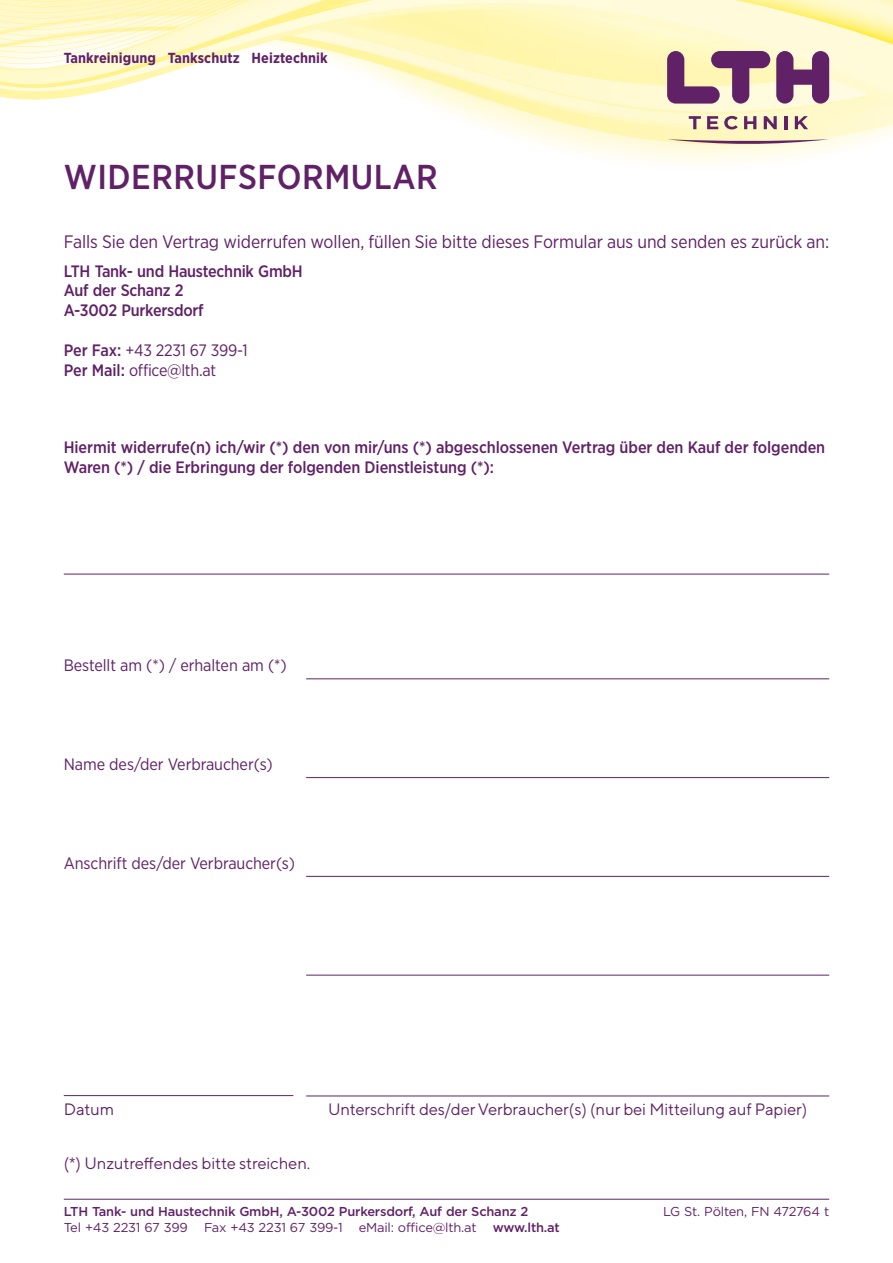
<style>
.page{position:relative;width:893px;height:1263px;background:#fff}
.page>*{position:absolute;margin:0;border:0;box-sizing:border-box;transform-origin:0 0}
.t1{font:500 34.5px "Gotham Narrow";letter-spacing:.015em;color:#602167}
.t2{font:18px "Gotham Narrow";letter-spacing:-.005em;color:#602167}
.t3{font:500 16.5px/19.8px "Gotham Narrow";letter-spacing:-.005em;color:#602167}
.t4{font:16.5px/19.8px "Gotham Narrow";letter-spacing:-.005em;color:#602167}
.t5{font:16.5px "TT Norms Pro";letter-spacing:-.005em;color:#602167}
.t6{font:700 14.55px "Gotham Narrow";letter-spacing:.005em;color:#602167}
.t7{font:500 12.9px/16.5px "Gotham";letter-spacing:-.015em;color:#602167}
.t8{font:12.9px "Gotham";letter-spacing:-.02em;color:#602167}
.s1{font-weight:500}
.s2{font-weight:400}
</style>
<div class="page">
<svg style="left:452px;top:112px;width:441px;height:52px"></svg>
<svg style="left:433px;top:104px;width:460px;height:8px;background:#fff9ce"></svg>
<svg style="left:667px;top:139px;width:162px;height:5px"></svg>
<svg style="left:689px;top:116px;width:12px;height:13px"></svg>
<svg style="left:707px;top:116px;width:11px;height:13px"></svg>
<svg style="left:724px;top:116px;width:14px;height:13px"></svg>
<svg style="left:744px;top:116px;width:12px;height:13px"></svg>
<svg style="left:764px;top:116px;width:13px;height:13px"></svg>
<svg style="left:784px;top:116px;width:3px;height:13px"></svg>
<svg style="left:795px;top:116px;width:13px;height:13px"></svg>
<svg style="left:0;top:0;width:893px;height:104px"></svg>
<hr style="left:64px;top:574px;width:765px;height:1px;background:#602167">
<hr style="left:306px;top:678px;width:523px;height:1px;background:#602167">
<hr style="left:306px;top:777px;width:523px;height:1px;background:#602167">
<hr style="left:306px;top:876px;width:523px;height:1px;background:#602167">
<hr style="left:306px;top:975px;width:523px;height:1px;background:#602167">
<hr style="left:306px;top:1095px;width:523px;height:1px;background:#602167">
<hr style="left:64px;top:1095px;width:229px;height:1px;background:#602167">
<hr style="left:64px;top:1199px;width:765px;height:1px;background:#602167">
<p class="t6" style="left:64px;top:48px;width:265px">Tankreinigung Tankschutz Heiztechnik</p>
<h1 class="t1" style="left:64px;top:155px;width:375px">WIDERRUFSFORMULAR</h1>
<p class="t2" style="left:64px;top:231px;width:767px">Falls Sie den Vertrag widerrufen wollen, füllen Sie bitte dieses Formular aus und senden es zurück an:</p>
<p class="t3" style="left:64px;top:261px;width:240px">LTH Tank- und Haustechnik GmbH<br>Auf der Schanz 2<br>A-3002 Purkersdorf</p>
<p class="t4" style="left:64px;top:340px;width:185px"><span class="s1">Per Fax:</span> +43 2231 67 399-1<br><span class="s1">Per Mail:</span> office@lth.at</p>
<p class="t3" style="left:64px;top:437px;width:763px">Hiermit widerrufe(n) ich/wir (*) den von mir/uns (*) abgeschlossenen Vertrag über den Kauf der folgenden<br>Waren (*) / die Erbringung der folgenden Dienstleistung (*):</p>
<p class="t4" style="left:64px;top:655px;width:224px">Bestellt am (*) / erhalten am (*)</p>
<p class="t4" style="left:64px;top:754px;width:210px">Name des/der Verbraucher(s)</p>
<p class="t4" style="left:64px;top:853px;width:233px">Anschrift des/der Verbraucher(s)</p>
<p class="t5" style="left:64px;top:1097px;width:52px">Datum</p>
<p class="t5" style="left:328px;top:1097px;width:481px">Unterschrift des/der Verbraucher(s) (nur bei Mitteilung auf Papier)</p>
<p class="t5" style="left:64px;top:1151px;width:248px">(*) Unzutreffendes bitte streichen.</p>
<p class="t7" style="left:64px;top:1203px;width:497px">LTH Tank- und Haustechnik GmbH, A-3002 Purkersdorf, Auf der Schanz 2<br><span class="s2">Tel +43 2231 67 399 Fax +43 2231 67 399-1 eMail: office@lth.at</span> www.lth.at</p>
<p class="t8" style="left:663px;top:1203px;width:168px">LG St. Pölten, FN 472764 t</p>
</div>
